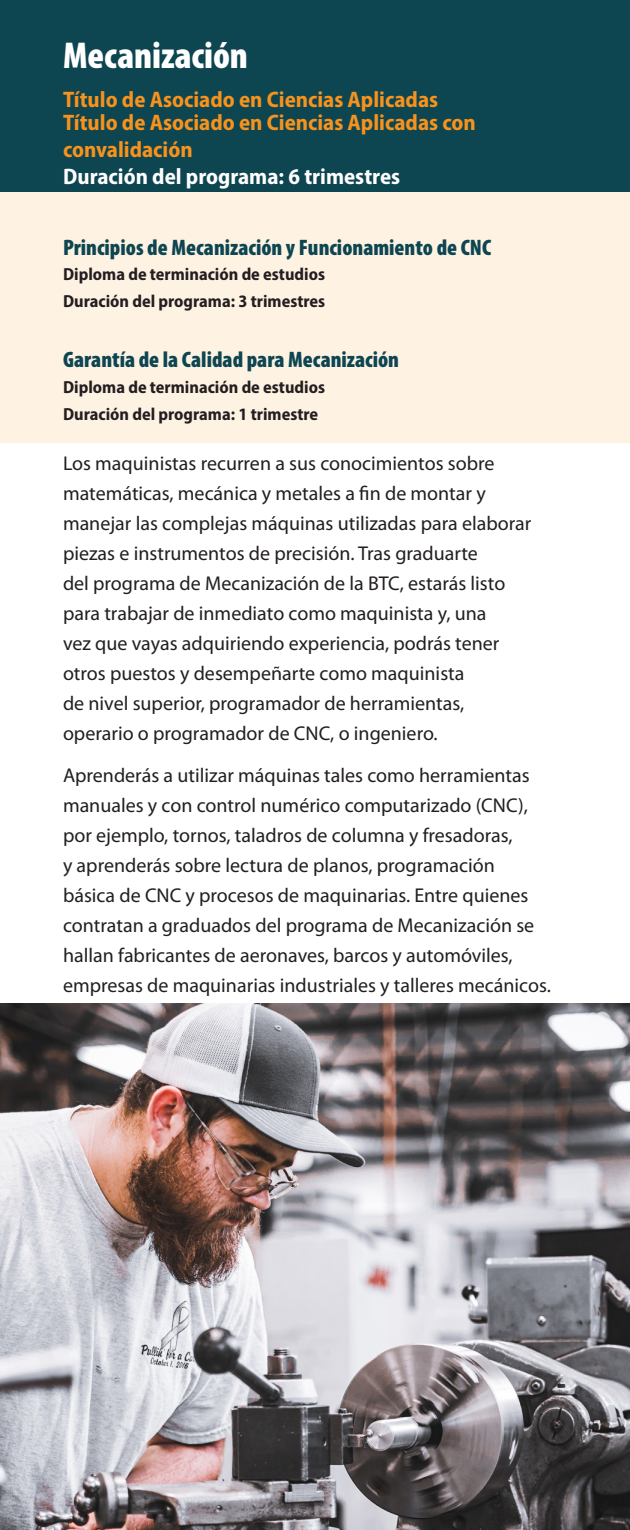
<style>
.page{position:relative;width:630px;height:1530px;background:#fff}
.page>*{position:absolute;margin:0;border:0;box-sizing:border-box;transform-origin:0 0}
.t1{font:900 condensed 37.5px "Myriad Pro";color:#fff}
.t2{font:700 semi-condensed 22.5px/27px "Myriad Pro";color:#f7931d}
.t3{font:900 condensed 22.5px "Myriad Pro";color:#0d4551}
.DEGREE-DETAIL{font:700 semi-condensed 22.5px "Myriad Pro";color:#fff}
.Body{font:20px/30px "Myriad Pro";color:#231f20}
.t4{font:700 semi-condensed 17.5px "Myriad Pro";color:#231f20}
</style>
<div class="page">
<div style="left:0;top:191px;width:630px;height:252px;background:#fef2e3"></div>
<div style="left:0;top:0;width:630px;height:191px;background:#0d4551"></div>
<img style="left:0;top:1003px;width:630px;height:527px">
<p class="t1" style="left:63px;top:31px;width:187px">Mecanización</p>
<p class="t2" style="left:63px;top:85px;width:377px">Título de Asociado en Ciencias Aplicadas</p>
<p class="t2" style="left:63px;top:108px;width:414px">Título de Asociado en Ciencias Aplicadas con convalidación</p>
<p class="DEGREE-DETAIL" style="left:63px;top:162px;width:339px">Duración del programa: 6 trimestres</p>
<p class="t3" style="left:63px;top:233px;width:430px">Principios de Mecanización y Funcionamiento de CNC</p>
<p class="t4" style="left:63px;top:263px;width:264px">Diploma de terminación de estudios</p>
<p class="t4" style="left:63px;top:289px;width:264px">Duración del programa: 3 trimestres</p>
<p class="t3" style="left:63px;top:345px;width:338px">Garantía de la Calidad para Mecanización</p>
<p class="t4" style="left:63px;top:376px;width:264px">Diploma de terminación de estudios</p>
<p class="t4" style="left:63px;top:403px;width:257px">Duración del programa: 1 trimestre</p>
<p class="Body" style="left:63px;top:448px;width:470px">Los maquinistas recurren a sus conocimientos sobre matemáticas, mecánica y metales a fin de montar y manejar las complejas máquinas utilizadas para elaborar piezas e instrumentos de precisión. Tras graduarte<br>del programa de Mecanización de la BTC, estarás listo para trabajar de inmediato como maquinista y, una<br>vez que vayas adquiriendo experiencia, podrás tener otros puestos y desempeñarte como maquinista<br>de nivel superior, programador de herramientas, operario o programador de CNC, o ingeniero.</p>
<p class="Body" style="left:63px;top:760px;width:489px">Aprenderás a utilizar máquinas tales como herramientas manuales y con control numérico computarizado (CNC), por ejemplo, tornos, taladros de columna y fresadoras,<br>y aprenderás sobre lectura de planos, programación básica de CNC y procesos de maquinarias. Entre quienes contratan a graduados del programa de Mecanización se hallan fabricantes de aeronaves, barcos y automóviles, empresas de maquinarias industriales y talleres mecánicos.</p>
</div>
